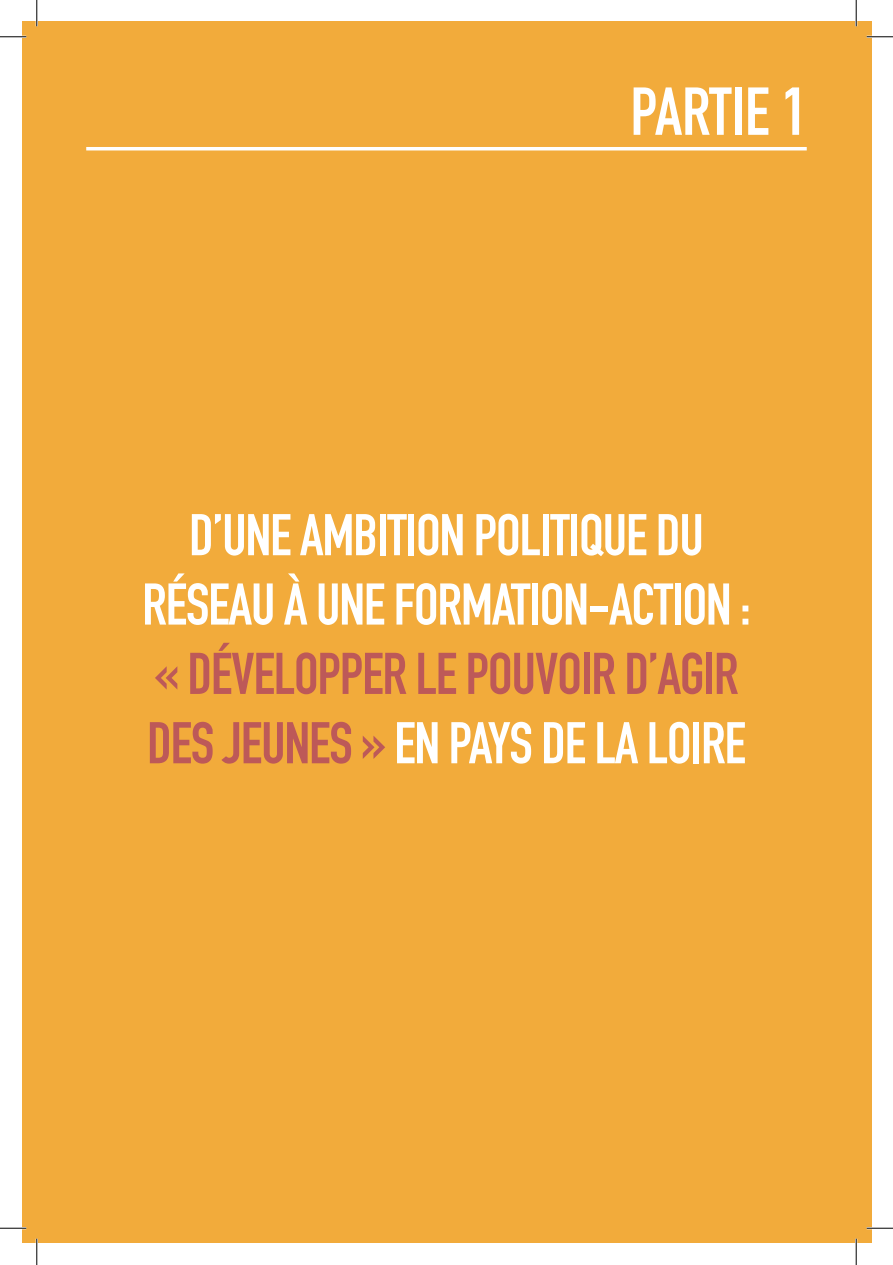
<style>
.page{position:relative;width:893px;height:1265px;background:#fff}
.page>*{position:absolute;margin:0;border:0;box-sizing:border-box;transform-origin:0 0}
.t1{font:700 66.5px "DIN Condensed";color:#fff}
.t2{font:700 57.75px/69.3px "DIN Condensed";letter-spacing:-.02em;color:#fff;text-align:center}
.t3{font:700 57.75px/69.3px "DIN Condensed";letter-spacing:-.02em;color:#bd5958}
.s1{color:#fff}
</style>
<div class="page">
<div style="left:22px;top:22px;width:848px;height:1220px;background:#f2ab3b"></div>
<hr style="left:86px;top:147px;width:720px;height:3px;background:#fff">
<hr style="left:0;top:36px;width:26px;height:2px;background:#fff">
<hr style="left:866px;top:36px;width:26px;height:2px;background:#fff">
<hr style="left:0;top:1226px;width:26px;height:2px;background:#fff">
<hr style="left:866px;top:1226px;width:26px;height:2px;background:#fff">
<hr style="left:36px;top:0;width:2px;height:26px;background:#fff">
<hr style="left:36px;top:1238px;width:2px;height:26px;background:#fff">
<hr style="left:854px;top:0;width:2px;height:26px;background:#fff">
<hr style="left:854px;top:1238px;width:2px;height:26px;background:#fff">
<svg style="left:0;top:36px;width:26px;height:1px"></svg>
<svg style="left:866px;top:36px;width:26px;height:1px"></svg>
<svg style="left:0;top:1227px;width:26px;height:1px"></svg>
<svg style="left:866px;top:1227px;width:26px;height:1px"></svg>
<svg style="left:36px;top:0;width:1px;height:26px"></svg>
<svg style="left:36px;top:1238px;width:1px;height:26px"></svg>
<svg style="left:855px;top:0;width:1px;height:26px"></svg>
<svg style="left:855px;top:1238px;width:1px;height:26px"></svg>
<p class="t1" style="left:630px;top:67px;width:178px">PARTIE 1</p>
<p class="t2" style="left:142px;top:500px;width:609px">D’UNE AMBITION POLITIQUE DU<br>RÉSEAU À UNE FORMATION-ACTION :</p>
<p class="t3" style="left:147px;top:638px;width:600px">« DÉVELOPPER LE POUVOIR D’AGIR<br>DES JEUNES » <span class="s1">EN PAYS DE LA LOIRE</span></p>
</div>
